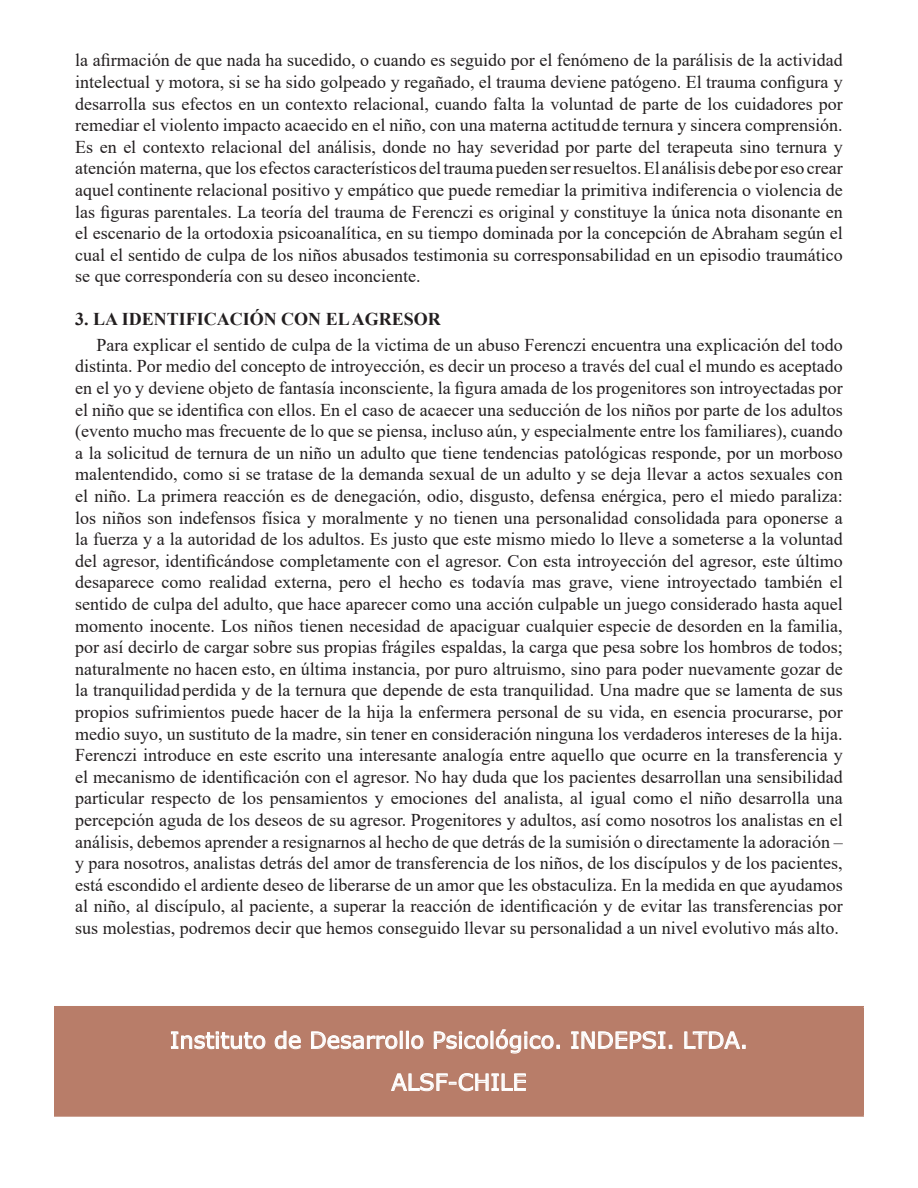
<style>
.page{position:relative;width:918px;height:1188px;background:#fff}
.page>*{position:absolute;margin:0;border:0;box-sizing:border-box;transform-origin:0 0}
.t1{font:22.5px "Verdana";color:#fff}
.Body_Text{font:18px/21.6px "Times New Roman";color:#231f20;text-align:justify}
.Heading_1{font:700 18px "Times New Roman";color:#231f20}
</style>
<div class="page">
<div style="left:55px;top:1007px;width:808px;height:109px;background:#b87d69"></div>
<hr style="left:54px;top:1006px;width:810px;height:1px;background:#b87d69">
<hr style="left:54px;top:1007px;width:2px;height:108px;background:#b87d69">
<hr style="left:862px;top:1007px;width:2px;height:108px;background:#b87d69">
<hr style="left:54px;top:1115px;width:810px;height:2px;background:#b87d69">
<svg style="left:171px;top:1031px;width:95px;height:19px"></svg>
<svg style="left:274px;top:1031px;width:27px;height:19px"></svg>
<svg style="left:311px;top:1031px;width:113px;height:19px"></svg>
<svg style="left:434px;top:1029px;width:126px;height:25px"></svg>
<svg style="left:571px;top:1031px;width:101px;height:18px"></svg>
<svg style="left:684px;top:1031px;width:61px;height:18px"></svg>
<svg style="left:391px;top:1073px;width:135px;height:18px"></svg>
<p class="Body_Text" style="left:75px;top:49px;width:769px">la afirmación de que nada ha sucedido, o cuando es seguido por el fenómeno de la parálisis de la actividad intelectual y motora, si se ha sido golpeado y regañado, el trauma deviene patógeno. El trauma configura y desarrolla sus efectos en un contexto relacional, cuando falta la voluntad de parte de los cuidadores por remediar el violento impacto acaecido en el niño, con una materna actitud de ternura y sincera comprensión.<br>Es en el contexto relacional del análisis, donde no hay severidad por parte del terapeuta sino ternura y atención materna, que los efectos característicos del trauma pueden ser resueltos. El análisis debe por eso crear aquel continente relacional positivo y empático que puede remediar la primitiva indiferencia o violencia de las figuras parentales. La teoría del trauma de Ferenczi es original y constituye la única nota disonante en el escenario de la ortodoxia psicoanalítica, en su tiempo dominada por la concepción de Abraham según el cual el sentido de culpa de los niños abusados testimonia su corresponsabilidad en un episodio traumático se que correspondería con su deseo inconciente.</p>
<p class="Heading_1" style="left:75px;top:306px;width:367px">3. LA IDENTIFICACIÓN CON EL AGRESOR</p>
<p class="Body_Text" style="left:75px;top:333px;width:769px;text-indent:21px">Para explicar el sentido de culpa de la victima de un abuso Ferenczi encuentra una explicación del todo distinta. Por medio del concepto de introyección, es decir un proceso a través del cual el mundo es aceptado en el yo y deviene objeto de fantasía inconsciente, la figura amada de los progenitores son introyectadas por el niño que se identifica con ellos. En el caso de acaecer una seducción de los niños por parte de los adultos (evento mucho mas frecuente de lo que se piensa, incluso aún, y especialmente entre los familiares), cuando a la solicitud de ternura de un niño un adulto que tiene tendencias patológicas responde, por un morboso malentendido, como si se tratase de la demanda sexual de un adulto y se deja llevar a actos sexuales con el niño. La primera reacción es de denegación, odio, disgusto, defensa enérgica, pero el miedo paraliza: los niños son indefensos física y moralmente y no tienen una personalidad consolidada para oponerse a la fuerza y a la autoridad de los adultos. Es justo que este mismo miedo lo lleve a someterse a la voluntad del agresor, identificándose completamente con el agresor. Con esta introyección del agresor, este último desaparece como realidad externa, pero el hecho es todavía mas grave, viene introyectado también el sentido de culpa del adulto, que hace aparecer como una acción culpable un juego considerado hasta aquel momento inocente. Los niños tienen necesidad de apaciguar cualquier especie de desorden en la familia, por así decirlo de cargar sobre sus propias frágiles espaldas, la carga que pesa sobre los hombros de todos; naturalmente no hacen esto, en última instancia, por puro altruismo, sino para poder nuevamente gozar de la tranquilidad perdida y de la ternura que depende de esta tranquilidad. Una madre que se lamenta de sus propios sufrimientos puede hacer de la hija la enfermera personal de su vida, en esencia procurarse, por medio suyo, un sustituto de la madre, sin tener en consideración ninguna los verdaderos intereses de la hija.<br>Ferenczi introduce en este escrito una interesante analogía entre aquello que ocurre en la transferencia y el mecanismo de identificación con el agresor. No hay duda que los pacientes desarrollan una sensibilidad particular respecto de los pensamientos y emociones del analista, al igual como el niño desarrolla una percepción aguda de los deseos de su agresor. Progenitores y adultos, así como nosotros los analistas en el análisis, debemos aprender a resignarnos al hecho de que detrás de la sumisión o directamente la adoración – y para nosotros, analistas detrás del amor de transferencia de los niños, de los discípulos y de los pacientes, está escondido el ardiente deseo de liberarse de un amor que les obstaculiza. En la medida en que ayudamos al niño, al discípulo, al paciente, a superar la reacción de identificación y de evitar las transferencias por sus molestias, podremos decir que hemos conseguido llevar su personalidad a un nivel evolutivo más alto.</p>
<p class="t1" style="left:170px;top:1025px;width:580px">Instituto de Desarrollo Psicológico. INDEPSI. LTDA.</p>
<p class="t1" style="left:391px;top:1067px;width:137px">ALSF-CHILE</p>
</div>
